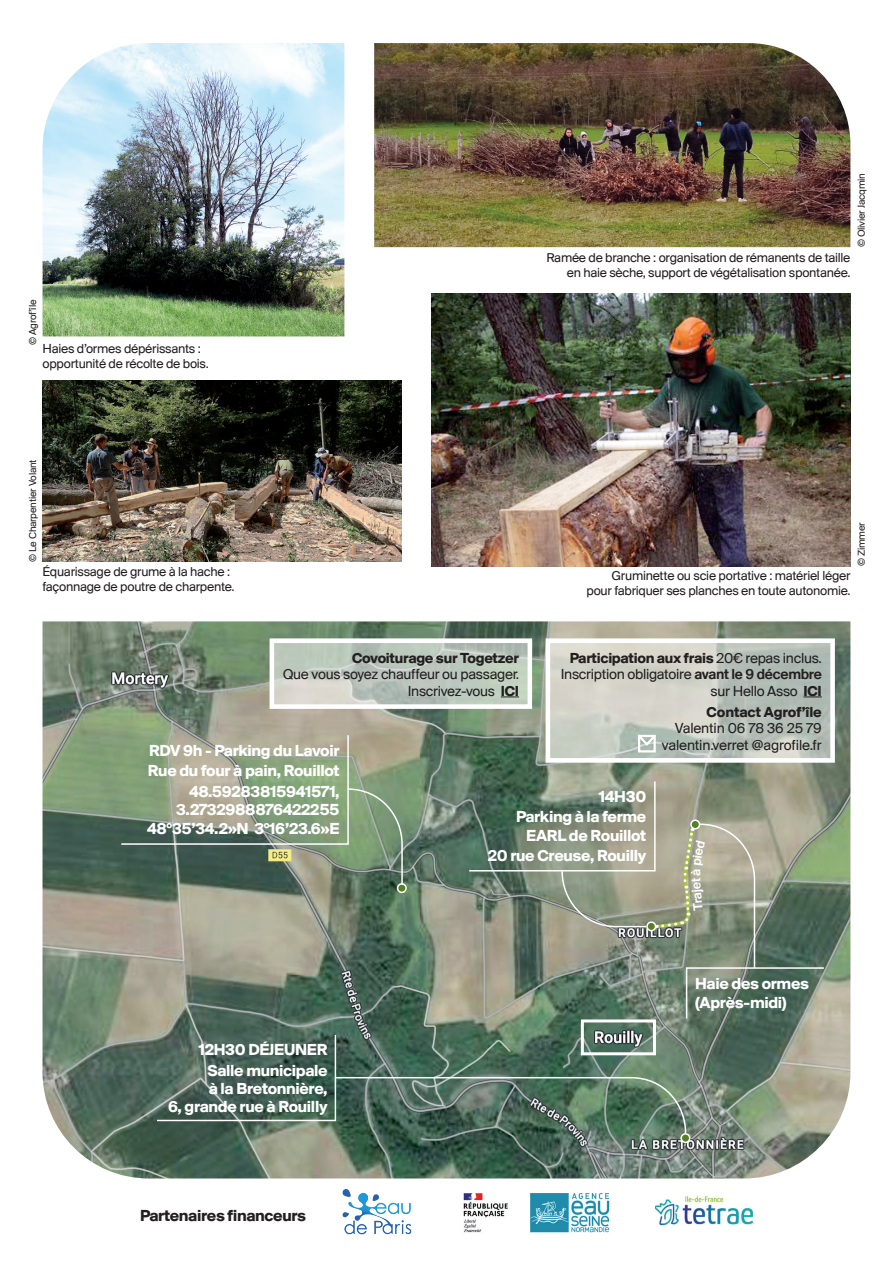
<style>
.page{position:relative;width:893px;height:1263px;background:#fff}
.page>*{position:absolute;margin:0;border:0;box-sizing:border-box;transform-origin:0 0}
.t1{font:700 16.5px/19.5px "Suisse BP Intl";letter-spacing:-.02em;color:#fff;text-align:right}
.t2{font:700 16.5px "Suisse BP Intl";letter-spacing:-.02em;color:#231f20}
.t3{font:15px/16.5px "Suisse BP Intl";letter-spacing:-.02em;color:#231f20;text-align:right}
.t4{font:700 15px "Suisse BP Intl";letter-spacing:-.02em;color:#231f20}
.t5{font:13.5px/15px "Suisse BP Intl";letter-spacing:-.02em;color:#231f20}
.t6{font:10.5px "Suisse BP Intl";letter-spacing:-.02em;color:#231f20}
.s1{font-weight:700}
.s2{font-family:"Suisse BP Intl Antique"}
</style>
<div class="page">
<img style="left:43px;top:621px;width:807px;height:557px">
<div style="left:581px;top:1019px;width:75px;height:36px;border:3px solid #fff"></div>
<div style="left:398px;top:884px;width:8px;height:8px;background:#597f26;border-radius:50%"></div>
<div style="left:397px;top:883px;width:10px;height:10px;border:2px solid #fff;border-radius:50%"></div>
<div style="left:681px;top:1134px;width:9px;height:8px;background:#597f26;border-radius:50%"></div>
<div style="left:680px;top:1133px;width:10px;height:10px;border:2px solid #fff;border-radius:50%"></div>
<svg style="left:275px;top:643px;width:252px;height:61px;background:#bec9be"></svg>
<svg style="left:551px;top:643px;width:279px;height:114px;background:#c4c9c0"></svg>
<img style="left:43px;top:43px;width:301px;height:293px">
<img style="left:431px;top:294px;width:419px;height:272px">
<img style="left:374px;top:43px;width:476px;height:204px">
<img style="left:43px;top:381px;width:358px;height:181px">
<img style="left:342px;top:1189px;width:70px;height:45px">
<img style="left:655px;top:1195px;width:98px;height:31px">
<img style="left:463px;top:1193px;width:147px;height:40px">
<svg style="left:120px;top:734px;width:284px;height:152px;background:#819279"></svg>
<svg style="left:156px;top:1033px;width:531px;height:101px;background:#536f60"></svg>
<svg style="left:501px;top:696px;width:18px;height:1px"></svg>
<div style="left:270px;top:638px;width:262px;height:71px;border:4px solid #fff"></div>
<svg style="left:804px;top:696px;width:18px;height:1px"></svg>
<div style="left:638px;top:735px;width:18px;height:17px;border:2px solid #fff"></div>
<svg style="left:636px;top:733px;width:21px;height:14px"></svg>
<div style="left:546px;top:638px;width:289px;height:124px;border:4px solid #fff"></div>
<svg style="left:468px;top:780px;width:357px;height:240px;background:#828d7a"></svg>
<p class="t6" style="left:855px;top:247px;width:76px;rotate:-90deg">© Olivier Jacqmin</p>
<p class="t6" style="left:26px;top:345px;width:47px;rotate:-90deg">© Agrof’île</p>
<p class="t5" style="left:43px;top:341px;width:168px">Haies d’ormes dépérissants : opportunité de récolte de bois.</p>
<p class="t6" style="left:26px;top:562px;width:104px;rotate:-90deg">© Le Charpentier Volant</p>
<p class="t5" style="left:43px;top:564px;width:194px">Équarissage de grume à la hache : façonnage de poutre de charpente.</p>
<p class="t5" style="left:546px;top:249px;width:306px;text-align:right">Ramée de branche : organisation de rémanents de taille en haie sèche, support de végétalisation spontanée.</p>
<p class="t6" style="left:855px;top:566px;width:45px;rotate:-90deg">© Zimmer</p>
<p class="t5" style="left:586px;top:568px;width:265px;text-align:right">Gruminette ou scie portative : matériel léger pour fabriquer ses planches en toute autonomie.</p>
<p class="t4" style="left:352px;top:649px;width:168px">Covoiturage sur Togetzer</p>
<p class="t3" style="left:283px;top:666px;width:238px">Que vous soyez chauffeur ou passager.<br>Inscrivez-vous <span class="s1">ICI</span></p>
<p class="t3" style="left:561px;top:649px;width:263px"><span class="s1">Participation aux frais</span> 20€ repas inclus.<br>Inscription obligatoire <span class="s2">avant le 9 décembre </span>sur Hello Asso <span class="s1">ICI</span></p>
<p class="t4" style="left:707px;top:703px;width:117px">Contact Agrof’île</p>
<p class="t3" style="left:662px;top:719px;width:161px">Valentin 06 78 36 25 79 valentin.verret @agrofile.fr</p>
<p class="t1" style="left:148px;top:741px;width:193px;text-align:left">RDV 9h - Parking du Lavoir<br>Rue du four à pain, Rouillot</p>
<p class="t1" style="left:147px;top:781px;width:194px;line-height:18.8px">48.59283815941571,<br>3.2732988876422255<br>48°35’34.2»N 3°16’23.6»E</p>
<p class="t1" style="left:488px;top:787px;width:160px">14H30<br>Parking à la ferme<br>EARL de Rouillot<br>20 rue Creuse, Rouilly</p>
<p class="t1" style="left:199px;top:1038px;width:131px;line-height:21px;text-align:center">12H30 DÉJEUNER<br>Salle municipale</p>
<p class="t1" style="left:168px;top:1079px;width:161px;line-height:18px">à la Bretonnière,<br>6, grande rue à Rouilly</p>
<p class="t2" style="left:140px;top:1206px;width:167px">Partenaires financeurs</p>
<p class="t1" style="left:695px;top:973px;width:115px;text-align:left">Haie des ormes (Après-midi)</p>
</div>
